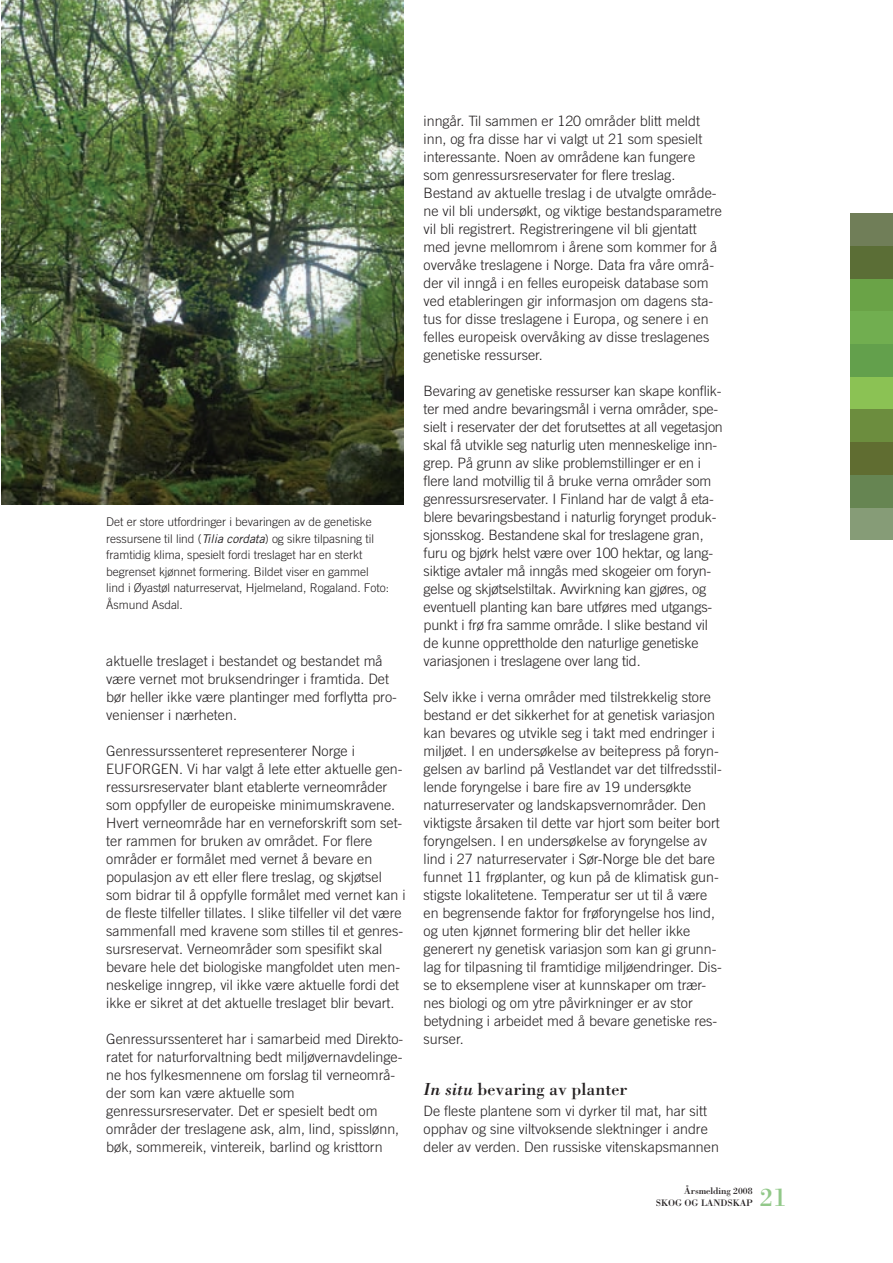
<style>
.page{position:relative;width:893px;height:1263px;background:#fff}
.page>*{position:absolute;margin:0;border:0;box-sizing:border-box;transform-origin:0 0}
.t1{font:27px "Bodoni";color:#92c889}
.t2{font:18px "Bodoni";color:#231f20}
.t3{font:300 14.25px/18px "Trade Gothic";color:#231f20}
.t4{font:300 12px/16.5px "Trade Gothic";letter-spacing:-.005em;color:#231f20}
.t5{font:9.75px/12px "Bodoni";letter-spacing:-.005em;color:#231f20;text-align:right}
.s1{font-weight:400;font-style:italic}
.s2{font-style:italic}
</style>
<div class="page">
<div style="left:850px;top:507px;width:43px;height:33px;background:#869c77"></div>
<div style="left:850px;top:475px;width:43px;height:32px;background:#668552"></div>
<div style="left:850px;top:442px;width:43px;height:33px;background:#606d31"></div>
<div style="left:850px;top:409px;width:43px;height:33px;background:#6c8d3e"></div>
<div style="left:850px;top:376px;width:43px;height:33px;background:#8bc254"></div>
<div style="left:850px;top:344px;width:43px;height:32px;background:#63a04c"></div>
<div style="left:850px;top:311px;width:43px;height:33px;background:#71ae50"></div>
<div style="left:850px;top:278px;width:43px;height:33px;background:#6aa347"></div>
<div style="left:850px;top:246px;width:43px;height:32px;background:#5b6e36"></div>
<div style="left:850px;top:213px;width:43px;height:33px;background:#707e58"></div>
<img style="left:1px;top:0;width:402px;height:504px">
<p class="t4" style="left:106px;top:514px;width:284px">Det er store utfordringer i bevaringen av de genetiske ressursene til lind (<span class="s1">Tilia cordata</span>) og sikre tilpasning til framtidig klima, spesielt fordi treslaget har en sterkt begrenset kjønnet formering. Bildet viser en gammel lind i Øyastøl naturreservat, Hjelmeland, Rogaland. Foto:<br>Åsmund Asdal.</p>
<p class="t3" style="left:106px;top:652px;width:292px">aktuelle treslaget i bestandet og bestandet må være vernet mot bruksendringer i framtida. Det bør heller ikke være plantinger med forflytta pro&shy;venienser i nærheten.</p>
<p class="t3" style="left:106px;top:742px;width:301px">Genressurssenteret representerer Norge i EUFORGEN. Vi har valgt å lete etter aktuelle gen&shy;ressursreservater blant etablerte verneområder som oppfyller de europeiske minimumskravene.<br>Hvert verneområde har en verneforskrift som set&shy;ter rammen for bruken av området. For flere områder er formålet med vernet å bevare en populasjon av ett eller flere treslag, og skjøtsel som bidrar til å oppfylle formålet med vernet kan i de fleste tilfeller tillates. I slike tilfeller vil det være sammenfall med kravene som stilles til et genres&shy;sursreservat. Verneområder som spesifikt skal bevare hele det biologiske mangfoldet uten men&shy;neskelige inngrep, vil ikke være aktuelle fordi det ikke er sikret at det aktuelle treslaget blir bevart.</p>
<p class="t3" style="left:106px;top:1030px;width:298px">Genressurssenteret har i samarbeid med Direkto&shy;ratet for naturforvaltning bedt miljøvernavdelinge&shy;ne hos fylkesmennene om forslag til verneområ&shy;der som kan være aktuelle som genressursreservater. Det er spesielt bedt om områder der treslagene ask, alm, lind, spisslønn, bøk, sommereik, vintereik, barlind og kristtorn</p>
<p class="t3" style="left:424px;top:112px;width:300px">inngår. Til sammen er 120 områder blitt meldt inn, og fra disse har vi valgt ut 21 som spesielt interessante. Noen av områdene kan fungere som genressursreservater for flere treslag.<br>Bestand av aktuelle treslag i de utvalgte område&shy;ne vil bli undersøkt, og viktige bestandsparametre vil bli registrert. Registreringene vil bli gjentatt med jevne mellomrom i årene som kommer for å overvåke treslagene i Norge. Data fra våre områ&shy;der vil inngå i en felles europeisk database som ved etableringen gir informasjon om dagens sta&shy;tus for disse treslagene i Europa, og senere i en felles europeisk overvåking av disse treslagenes genetiske ressurser.</p>
<p class="t3" style="left:424px;top:382px;width:301px">Bevaring av genetiske ressurser kan skape konflik&shy;ter med andre bevaringsmål i verna områder, spe&shy;sielt i reservater der det forutsettes at all vegetasjon skal få utvikle seg naturlig uten menneskelige inn&shy;grep. På grunn av slike problemstillinger er en i flere land motvillig til å bruke verna områder som genressursreservater. I Finland har de valgt å eta&shy;blere bevaringsbestand i naturlig forynget produk&shy;sjonsskog. Bestandene skal for treslagene gran, furu og bjørk helst være over 100 hektar, og lang&shy;siktige avtaler må inngås med skogeier om foryn&shy;gelse og skjøtselstiltak. Avvirkning kan gjøres, og eventuell planting kan bare utføres med utgangs&shy;punkt i frø fra samme område. I slike bestand vil de kunne opprettholde den naturlige genetiske variasjonen i treslagene over lang tid.</p>
<p class="t3" style="left:424px;top:688px;width:300px">Selv ikke i verna områder med tilstrekkelig store bestand er det sikkerhet for at genetisk variasjon kan bevares og utvikle seg i takt med endringer i miljøet. I en undersøkelse av beitepress på foryn&shy;gelsen av barlind på Vestlandet var det tilfredsstil&shy;lende foryngelse i bare fire av 19 undersøkte naturreservater og landskapsvernområder. Den viktigste årsaken til dette var hjort som beiter bort foryngelsen. I en undersøkelse av foryngelse av lind i 27 naturreservater i Sør-Norge ble det bare funnet 11 frøplanter, og kun på de klimatisk gun&shy;stigste lokalitetene. Temperatur ser ut til å være en begrensende faktor for frøforyngelse hos lind, og uten kjønnet formering blir det heller ikke generert ny genetisk variasjon som kan gi grunn&shy;lag for tilpasning til framtidige miljøendringer. Dis&shy;se to eksemplene viser at kunnskaper om trær&shy;nes biologi og om ytre påvirkninger er av stor betydning i arbeidet med å bevare genetiske res&shy;surser.</p>
<p class="t2" style="left:424px;top:1078px;width:206px"><span class="s2">In situ</span> bevaring av planter</p>
<p class="t3" style="left:424px;top:1102px;width:297px">De fleste plantene som vi dyrker til mat, har sitt opphav og sine viltvoksende slektninger i andre deler av verden. Den russiske vitenskapsmannen</p>
<p class="t5" style="left:656px;top:1185px;width:98px">Årsmelding 2008<br>Skog og lands kap</p>
<p class="t1" style="left:760px;top:1181px;width:28px">21</p>
</div>
